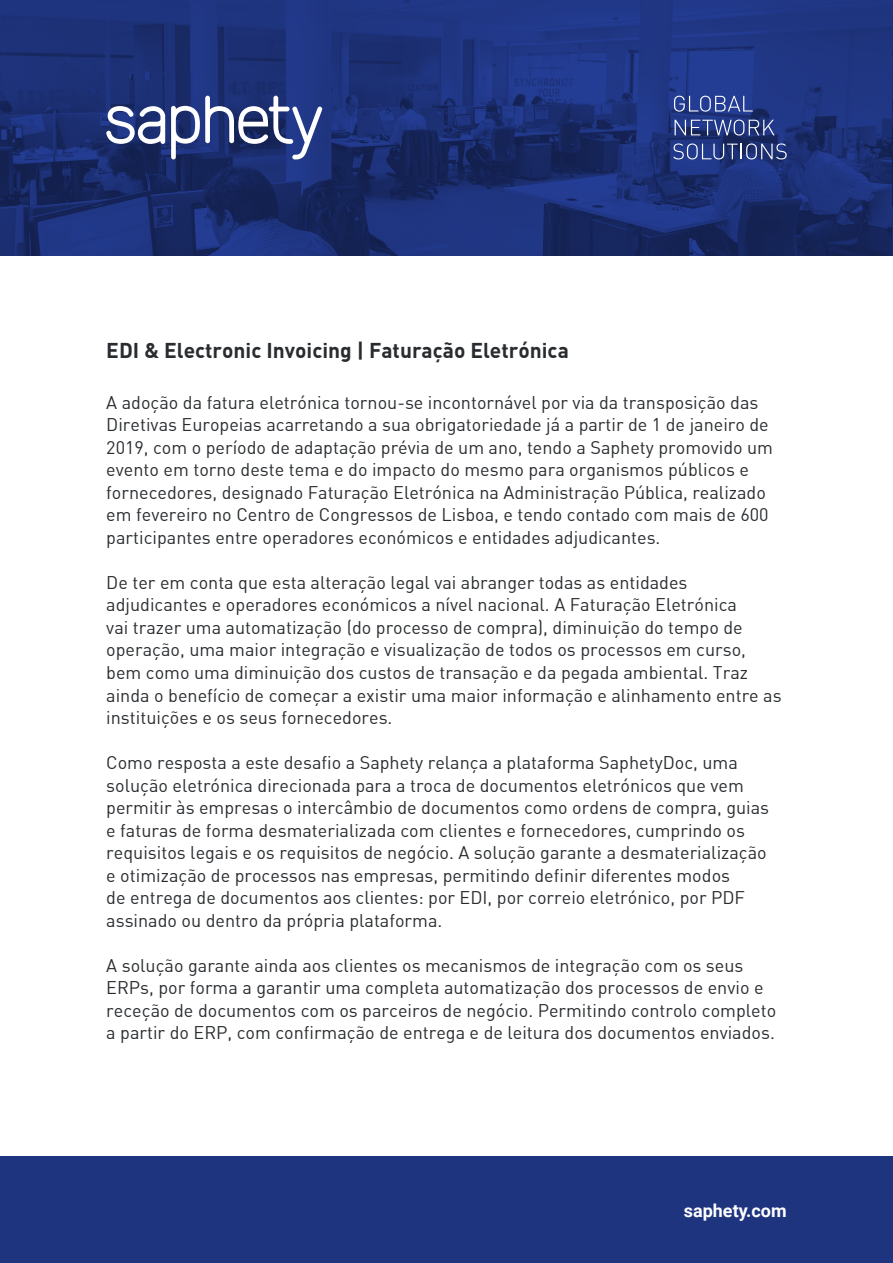
<style>
.page{position:relative;width:893px;height:1263px;background:#fff}
.page>*{position:absolute;margin:0;border:0;box-sizing:border-box;transform-origin:0 0}
.t1{font:21px "DIN Bold";color:#292c2f}
.t2{font:18px/22.5px "DIN Regular";color:#292c2f}
.t3{font:700 18px "Roboto";color:#fff}
</style>
<div class="page">
<img style="left:0;top:0;width:893px;height:255px">
<svg style="left:106px;top:106px;width:59px;height:38px"></svg>
<svg style="left:171px;top:96px;width:151px;height:63px"></svg>
<svg style="left:674px;top:96px;width:79px;height:16px"></svg>
<svg style="left:675px;top:120px;width:100px;height:16px;background:#4b5c96"></svg>
<svg style="left:673px;top:143px;width:114px;height:16px;background:#485994"></svg>
<div style="left:0;top:1157px;width:893px;height:106px;background:#1f347f"></div>
<p class="t1" style="left:106px;top:337px;width:464px">EDI &amp; Electronic Invoicing | Faturação Eletrónica</p>
<p class="t2" style="left:106px;top:391px;width:668px">A adoção da fatura eletrónica tornou-se incontornável por via da transposição das Diretivas Europeias acarretando a sua obrigatoriedade já a partir de 1 de janeiro de 2019, com o período de adaptação prévia de um ano, tendo a Saphety promovido um evento em torno deste tema e do impacto do mesmo para organismos públicos e fornecedores, designado Faturação Eletrónica na Administração Pública, realizado em fevereiro no Centro de Congressos de Lisboa, e tendo contado com mais de 600 participantes entre operadores económicos e entidades adjudicantes.</p>
<p class="t2" style="left:106px;top:571px;width:677px">De ter em conta que esta alteração legal vai abranger todas as entidades adjudicantes e operadores económicos a nível nacional. A Faturação Eletrónica<br>vai trazer uma automatização (do processo de compra), diminuição do tempo de operação, uma maior integração e visualização de todos os processos em curso, bem como uma diminuição dos custos de transação e da pegada ambiental. Traz ainda o benefício de começar a existir uma maior informação e alinhamento entre as instituições e os seus fornecedores.</p>
<p class="t2" style="left:106px;top:751px;width:664px">Como resposta a este desafio a Saphety relança a plataforma SaphetyDoc, uma solução eletrónica direcionada para a troca de documentos eletrónicos que vem permitir às empresas o intercâmbio de documentos como ordens de compra, guias e faturas de forma desmaterializada com clientes e fornecedores, cumprindo os requisitos legais e os requisitos de negócio. A solução garante a desmaterialização e otimização de processos nas empresas, permitindo definir diferentes modos<br>de entrega de documentos aos clientes: por EDI, por correio eletrónico, por PDF assinado ou dentro da própria plataforma.</p>
<p class="t2" style="left:106px;top:953px;width:671px">A solução garante ainda aos clientes os mecanismos de integração com os seus ERPs, por forma a garantir uma completa automatização dos processos de envio e receção de documentos com os parceiros de negócio. Permitindo controlo completo a partir do ERP, com confirmação de entrega e de leitura dos documentos enviados.</p>
<p class="t3" style="left:684px;top:1198px;width:104px">saphety.com</p>
</div>
